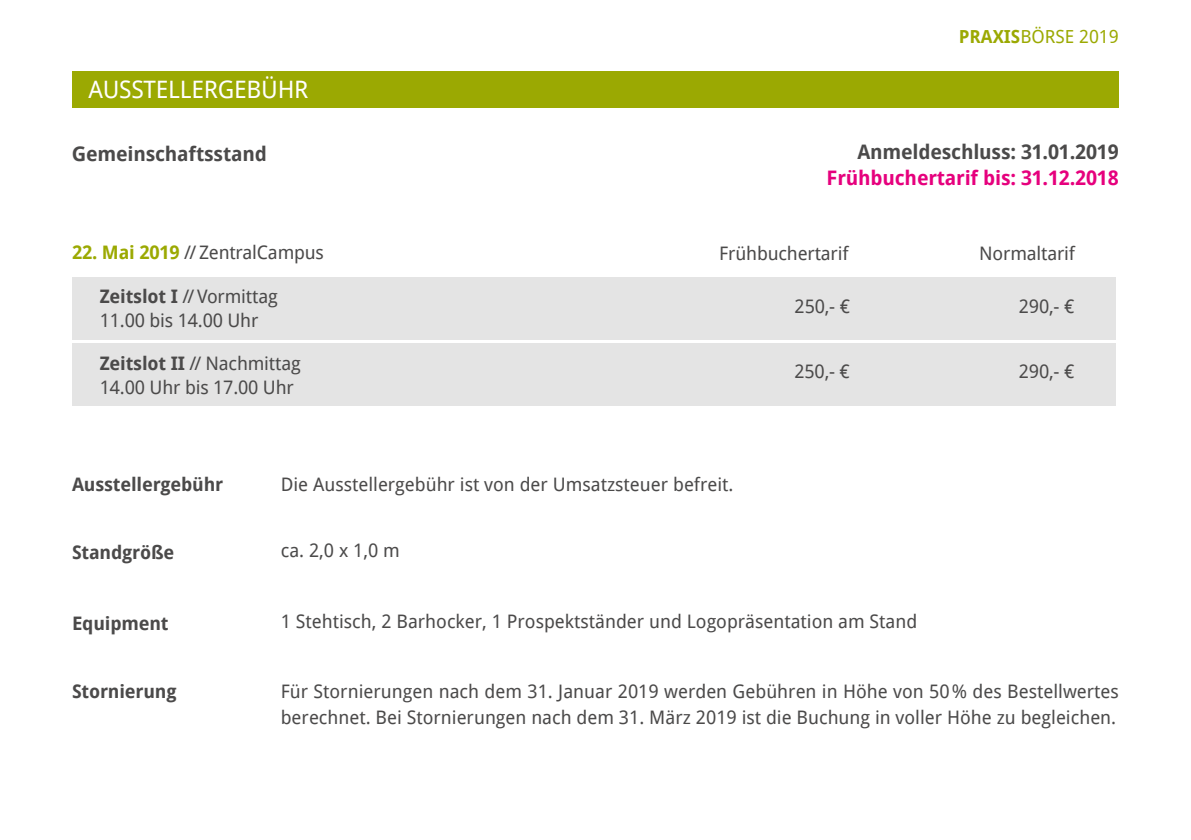
<style>
.page{position:relative;width:1191px;height:840px;background:#fff}
.page>*{position:absolute;margin:0;border:0;box-sizing:border-box;transform-origin:0 0}
.t1{font:24px "Droid Sans";letter-spacing:-.01em;color:#fff}
.t2{font:700 20px "Droid Sans";letter-spacing:-.01em;color:#4b4a4a}
.t3{font:700 20px "Droid Sans";letter-spacing:-.01em;color:#e6007d}
.t4{font:18.6px/24px "Droid Sans";color:#4b4a4a}
.t5{font:700 18.6px "Droid Sans";letter-spacing:-.01em;color:#4b4a4a}
.t6{font:18px "Droid Sans";color:#9ba902}
.s1{font-weight:700}
.s2{font-weight:700;color:#9ba902}
</style>
<div class="page">
<div style="left:72px;top:71px;width:1047px;height:36px;background:#9ba902"></div>
<div style="left:72px;top:343px;width:1043px;height:63px;background:#e4e4e4"></div>
<div style="left:72px;top:277px;width:1043px;height:62px;background:#e4e4e4"></div>
<p class="t1" style="left:89px;top:72px;width:221px">AUSSTELLERGEBÜHR</p>
<p class="t6" style="left:958px;top:24px;width:161px"><span class="s1">PRAXIS</span>BÖRSE 2019</p>
<p class="t2" style="left:72px;top:139px;width:197px">Gemeinschaftsstand</p>
<p class="t2" style="left:857px;top:138px;width:263px">Anmeldeschluss: 31.01.2019</p>
<p class="t3" style="left:826px;top:163px;width:294px">Frühbuchertarif bis: 31.12.2018</p>
<p class="t4" style="left:72px;top:240px;width:253px"><span class="s2">22. Mai 2019</span> // ZentralCampus</p>
<p class="t4" style="left:719px;top:240px;width:131px">Frühbuchertarif</p>
<p class="t4" style="left:979px;top:240px;width:97px">Normaltarif</p>
<p class="t4" style="left:100px;top:283px;width:179px"><span class="s1">Zeitslot I</span> // Vormittag<br>11.00 bis 14.00 Uhr</p>
<p class="t4" style="left:100px;top:350px;width:202px"><span class="s1">Zeitslot II</span> // Nachmittag<br>14.00 Uhr bis 17.00 Uhr</p>
<p class="t5" style="left:72px;top:470px;width:153px">Ausstellergebühr</p>
<p class="t4" style="left:281px;top:471px;width:454px">Die Ausstellergebühr ist von der Umsatzsteuer befreit.</p>
<p class="t5" style="left:72px;top:538px;width:104px">Standgröße</p>
<p class="t4" style="left:281px;top:537px;width:121px">ca. 2,0 x 1,0 m</p>
<p class="t4" style="left:794px;top:294px;width:57px">250,- €</p>
<p class="t4" style="left:794px;top:359px;width:57px">250,- €</p>
<p class="t5" style="left:72px;top:609px;width:98px">Equipment</p>
<p class="t4" style="left:281px;top:608px;width:638px">1 Stehtisch, 2 Barhocker, 1 Prospektständer und Logopräsentation am Stand</p>
<p class="t4" style="left:1019px;top:294px;width:57px">290,- €</p>
<p class="t4" style="left:1019px;top:359px;width:57px">290,- €</p>
<p class="t5" style="left:72px;top:678px;width:106px">Stornierung</p>
<p class="t4" style="left:281px;top:678px;width:839px;line-height:25.6px">Für Stornierungen nach dem 31. Januar 2019 werden Gebühren in Höhe von 50% des Bestellwertes berechnet. Bei Stornierungen nach dem 31. März 2019 ist die Buchung in voller Höhe zu begleichen.</p>
</div>
